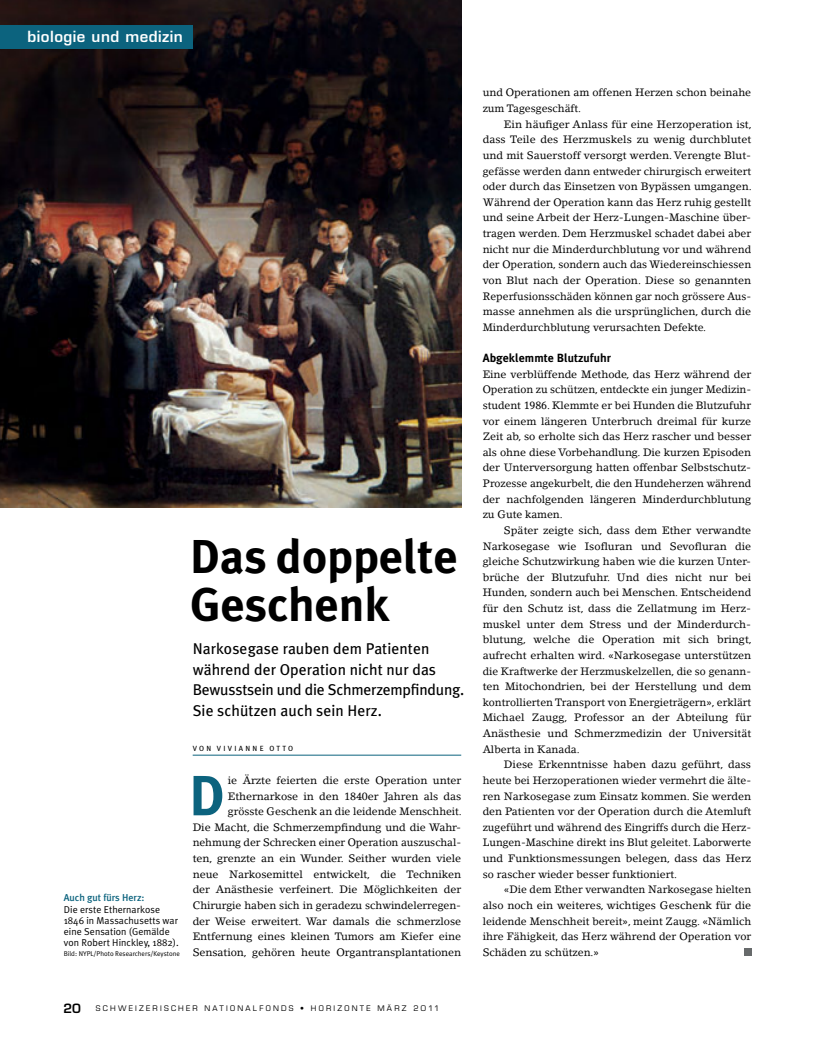
<style>
.page{position:relative;width:815px;height:1063px;background:#fff}
.page>*{position:absolute;margin:0;border:0;box-sizing:border-box;transform-origin:0 0}
.t1{font:700 56.62px "Meta Plus";color:#0c637e}
.t2{font:700 47.5px/47.5px "Meta Plus";color:#000}
.t3{font:15.62px/20.6px "Meta Plus";letter-spacing:.005em;color:#000}
.t4{font:600 15px "Eurostile LT";letter-spacing:.03em;color:#fff}
.t5{font:700 11.88px "Meta Plus";letter-spacing:.005em;color:#000}
.t6{font:10.62px/15.6px "Lino Letter";color:#000;text-align:justify}
.t7{font:10px/11.2px "Meta Plus Normal";letter-spacing:.005em;color:#000}
.t8{font:500 10px "Meta Plus";color:#0c637e}
.t9{font:7.5px "Eurostile LT";letter-spacing:.3em;color:#000}
.t10{font:7.5px "Meta Plus";letter-spacing:.34em;color:#000}
.t11{font:6.88px "Meta Plus Normal";color:#000}
.s1{font-weight:600;font-size:12.5px}
</style>
<div class="page">
<img style="left:0;top:0;width:461px;height:508px">
<div style="left:0;top:26px;width:192px;height:23px;background:#0c637e"></div>
<div style="left:744px;top:949px;width:7px;height:7px;background:#676a6b"></div>
<hr style="left:193px;top:755px;width:268px;height:1px;background:#0c637e">
<h3 class="t4" style="left:28px;top:27px;width:157px">biologie und medizin</h3>
<p class="t8" style="left:64px;top:892px;width:82px">Auch gut fürs Herz:</p>
<p class="t7" style="left:64px;top:903px;width:117px">Die erste Ethernarkose<br>1846 in Massachusetts war eine Sensation (Gemälde von Robert Hinckley, 1882).</p>
<p class="t11" style="left:64px;top:950px;width:118px">Bild: NYPL/Photo Researchers/Keystone</p>
<h2 class="t2" style="left:190px;top:533px;width:269px">Das doppelte<br>Geschenk</h2>
<h3 class="t3" style="left:193px;top:638px;width:273px">N arkosegase rauben dem Patienten während der Operation nicht nur das Bewusstsein und die Schmerzempfindung.<br>Sie schützen auch sein Herz.</h3>
<p class="t10" style="left:193px;top:744px;width:84px">Von Vivianne Ott</p>
<p class="t10" style="left:288px;top:744px;width:7px">o</p>
<p class="t6" style="left:193px;top:772px;width:271px;text-align:right">ie Ärzte feierten die erste Operation unter Ethernarkose in den 1840er Jahren als das grösste Geschenk an die leidende Menschheit.<br>Die Macht, die Schmerzempfindung und die Wahr&shy;nehmung der Schrecken einer Operation auszuschal&shy;ten, grenzte an ein Wunder. Seither wurden viele neue Narkosemittel entwickelt, die Techniken der Anästhesie verfeinert. Die Möglichkeiten der Chirurgie haben sich in geradezu schwindelerregen&shy;der Weise erweitert. War damals die schmerzlose Entfernung eines kleinen Tumors am Kiefer eine Sensation, gehören heute Organtransplantationen</p>
<h1 class="t1" style="left:189px;top:763px;width:38px">D</h1>
<p class="t9" style="left:63px;top:1003px;width:338px"><span class="s1">20</span> SCHWEIZERISCHER NATIONALFONDS • HORIZONTE MÄRZ</p>
<p class="t9" style="left:413px;top:1003px;width:27px">2011</p>
<p class="t6" style="left:483px;top:85px;width:270px">und Operationen am offenen Herzen schon beinahe zum Tagesgeschäft.</p>
<p class="t6" style="left:483px;top:116px;width:271px;text-indent:21px">Ein häufiger Anlass für eine Herzoperation ist, dass Teile des Herzmuskels zu wenig durchblutet und mit Sauerstoff versorgt werden. Verengte Blut&shy;gefässe werden dann entweder chirurgisch erweitert oder durch das Einsetzen von Bypässen umgangen.<br>Während der Operation kann das Herz ruhig gestellt und seine Arbeit der Herz-Lungen-Maschine über&shy;tragen werden. Dem Herzmuskel schadet dabei aber nicht nur die Minderdurchblutung vor und während der Operation, sondern auch das Wiedereinschiessen von Blut nach der Operation. Diese so genannten Reperfusionsschäden können gar noch grössere Aus&shy;masse annehmen als die ursprünglichen, durch die Minderdurchblutung verursachten Defekte.</p>
<p class="t5" style="left:483px;top:351px;width:130px">Abgeklemmte Blutzufuhr</p>
<p class="t6" style="left:483px;top:366px;width:270px">Eine verblüffende Methode, das Herz während der Operation zu schützen, entdeckte ein junger Medizin&shy;student 1986. Klemmte er bei Hunden die Blutzufuhr vor einem längeren Unterbruch dreimal für kurze Zeit ab, so erholte sich das Herz rascher und besser als ohne diese Vorbehandlung. Die kurzen Episoden der Unterversorgung hatten offenbar Selbstschutz-Prozesse angekurbelt, die den Hundeherzen während der nachfolgenden längeren Minderdurchblutung zu Gute kamen.</p>
<p class="t6" style="left:483px;top:522px;width:271px;text-align:left;text-indent:21px">Später zeigte sich, dass dem Ether verwandte Narkosegase wie Isofluran und Sevofluran die gleiche Schutzwirkung haben wie die kurzen Unter&shy;brüche der Blutzufuhr. Und dies nicht nur bei Hunden, sondern auch bei Menschen. Entscheidend für den Schutz ist, dass die Zellatmung im Herz&shy;muskel unter dem Stress und der Minderdurch&shy;blutung, welche die Operation mit sich bringt, aufrecht erhalten wird. «Narkosegase unterstützen die Kraftwerke der Herzmuskelzellen, die so genann&shy;ten Mitochondrien, bei der Herstellung und dem kontrollierten Transport von Energieträgern», erklärt Michael Zaugg, Professor an der Abteilung für Anästhesie und Schmerzmedizin der Universität Alberta in Kanada.</p>
<p class="t6" style="left:483px;top:757px;width:270px;text-indent:21px">Diese Erkenntnisse haben dazu geführt, dass heute bei Herzoperationen wieder vermehrt die älte&shy;ren Narkosegase zum Einsatz kommen. Sie werden den Patienten vor der Operation durch die Atemluft zugeführt und während des Eingriffs durch die Herz-Lungen-Maschine direkt ins Blut geleitet. Laborwerte und Funktionsmessungen belegen, dass das Herz so rascher wieder besser funktioniert.</p>
<p class="t6" style="left:483px;top:882px;width:270px;text-indent:21px">«Die dem Ether verwandten Narkosegase hielten also noch ein weiteres, wichtiges Geschenk für die leidende Menschheit bereit», meint Zaugg. «Nämlich ihre Fähigkeit, das Herz während der Operation vor Schäden zu schützen.»</p>
</div>
